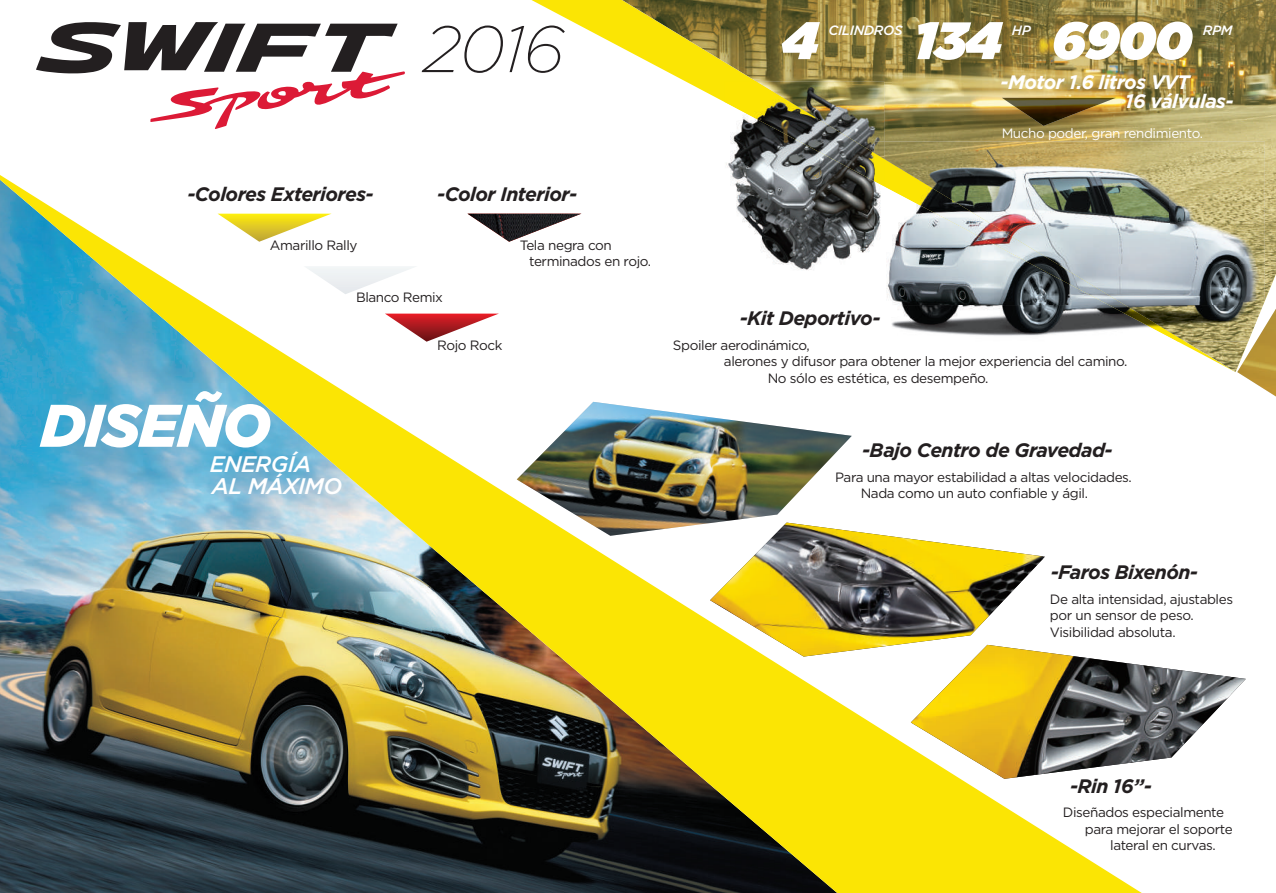
<style>
.page{position:relative;width:1276px;height:893px;background:#fff}
.page>*{position:absolute;margin:0;border:0;box-sizing:border-box;transform-origin:0 0}
.t1{font:italic 900 60px "Gotham HTF";letter-spacing:-.03em;color:#fff}
.t2{font:italic 900 52.5px "Gotham HTF";letter-spacing:-.03em;color:#fff}
.t3{font:italic 500 22.5px "Gotham HTF";letter-spacing:-.03em;color:#fff}
.t4{font:italic 700 19.5px "Gotham HTF";letter-spacing:-.03em;color:#231f20}
.t5{font:italic 700 19.5px/19.5px "Gotham HTF";letter-spacing:-.03em;color:#fff}
.t6{font:13.5px/16.5px "Gotham HTF";letter-spacing:-.03em;color:#231f20}
.t7{font:13.5px "Gotham HTF";letter-spacing:-.03em;color:#fff}
.t8{font:italic 500 13.5px "Gotham HTF";letter-spacing:-.03em;color:#fff}
</style>
<div class="page">
<svg style="left:0;top:175px;width:36px;height:718px;background:#51899f"></svg>
<img style="left:36px;top:0;width:1240px;height:893px">
<h3 class="t4" style="left:187px;top:186px;width:188px">-Colores Exteriores-</h3>
<h3 class="t4" style="left:437px;top:186px;width:141px">-Color Interior-</h3>
<p class="t6" style="left:270px;top:238px;width:89px">Amarillo Rally</p>
<p class="t6" style="left:529px;top:238px;width:123px;text-indent:-9px">Tela negra con terminados en rojo.</p>
<h1 class="t1" style="left:40px;top:402px;width:232px">DISEÑO</h1>
<h3 class="t3" style="left:212px;top:477px;width:132px">AL MÁXIMO</h3>
<h3 class="t3" style="left:210px;top:455px;width:103px">ENERGÍA</h3>
<p class="t6" style="left:356px;top:290px;width:89px">Blanco Remix</p>
<p class="t6" style="left:437px;top:338px;width:67px">Rojo Rock</p>
<h2 class="t2" style="left:782px;top:20px;width:38px">4</h2>
<p class="t8" style="left:828px;top:25px;width:76px">CILINDROS</p>
<h2 class="t2" style="left:913px;top:20px;width:90px">134</h2>
<p class="t8" style="left:1012px;top:25px;width:20px">HP</p>
<h2 class="t2" style="left:1051px;top:20px;width:142px">6900</h2>
<p class="t8" style="left:1202px;top:25px;width:31px">RPM</p>
<h3 class="t5" style="left:1125px;top:73px;width:110px;text-indent:-125px">-Motor 1.6 litros VVT<br>16 válvulas-</h3>
<p class="t7" style="left:1001px;top:128px;width:203px">Mucho poder, gran rendimiento.</p>
<h3 class="t4" style="left:739px;top:310px;width:142px">-Kit Deportivo-</h3>
<p class="t6" style="left:673px;top:338px;width:138px">Spoiler aerodinámico,</p>
<p class="t6" style="left:724px;top:354px;width:405px">alerones y difusor para obtener la mejor experiencia del camino.</p>
<p class="t6" style="left:767px;top:371px;width:222px">No sólo es estética, es desempeño.</p>
<h3 class="t4" style="left:862px;top:442px;width:252px">-Bajo Centro de Gravedad-</h3>
<p class="t6" style="left:860px;top:470px;width:273px;text-indent:-26px">Para una mayor estabilidad a altas velocidades.<br>Nada como un auto confiable y ágil.</p>
<h3 class="t4" style="left:1050px;top:564px;width:149px">-Faros Bixenón-</h3>
<p class="t6" style="left:1050px;top:592px;width:185px">De alta intensidad, ajustables por un sensor de peso.<br>Visibilidad absoluta.</p>
<h3 class="t4" style="left:1070px;top:778px;width:83px">-Rin 16”-</h3>
<p class="t6" style="left:1063px;top:805px;width:163px">Diseñados especialmente</p>
<p class="t6" style="left:1084px;top:822px;width:149px">para mejorar el soporte</p>
<p class="t6" style="left:1110px;top:838px;width:107px">lateral en curvas.</p>
</div>
